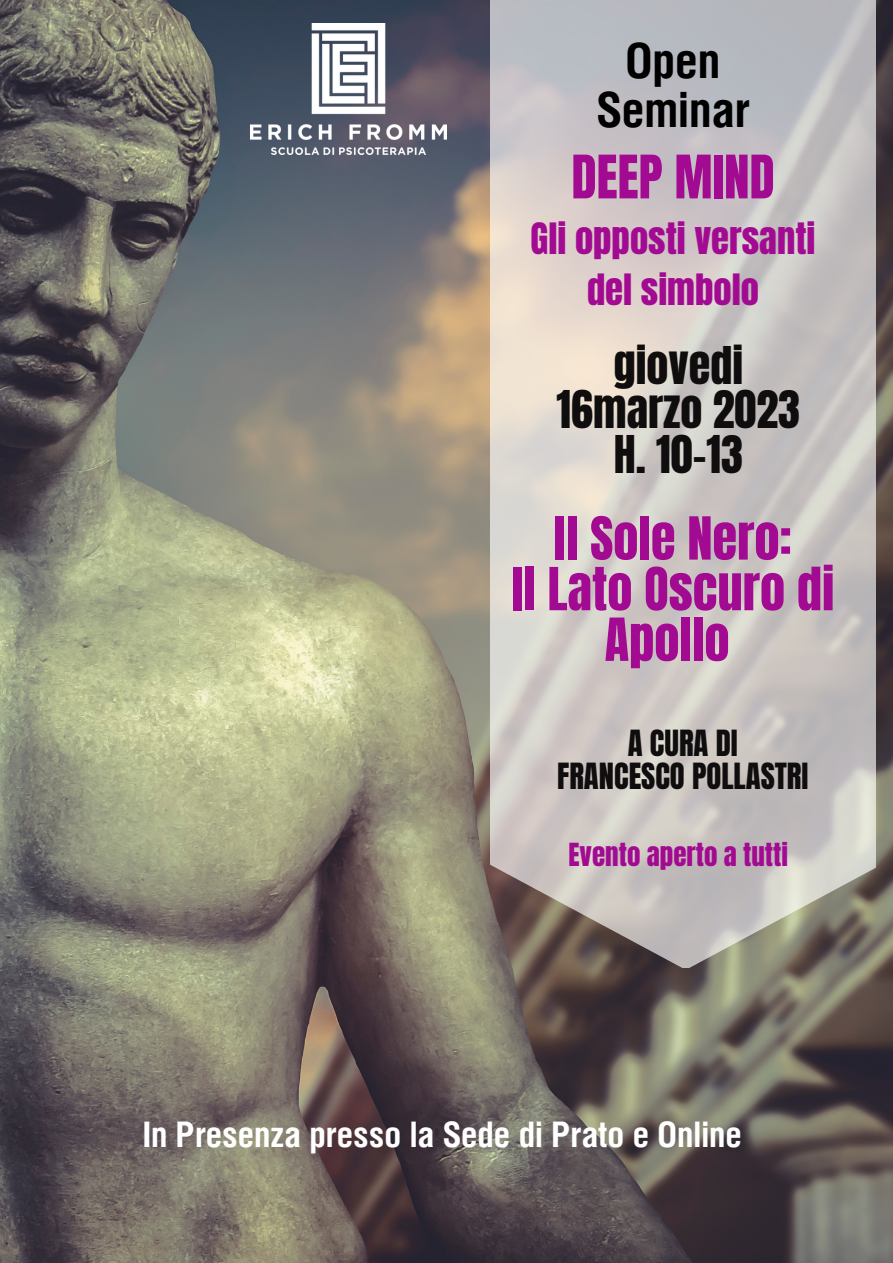
<style>
.page{position:relative;width:893px;height:1263px;background:#fff}
.page>*{position:absolute;margin:0;border:0;box-sizing:border-box;transform-origin:0 0}
.t1{font:50.93px "Anton";color:#a20a92}
.t2{font:50.47px/50.6px "Anton";color:#a20a92;text-align:center}
.t3{font:700 48.6px/48.9px "Helios Cond";color:#000;text-align:center}
.t4{font:44.25px/44.4px "Anton";color:#0f0d0d;text-align:center}
.t5{font:36.67px/51.2px "Anton";color:#a20a92;text-align:center}
.t6{font:700 35.17px "Helios Cond";color:#fff}
.t7{font:30.67px/33.2px "Anton";color:#0f0d0d;text-align:center}
.t8{font:27px "Anton";color:#a20a92}
</style>
<div class="page">
<img style="left:0;top:0;width:893px;height:1263px">
<svg style="left:490px;top:0;width:386px;height:967px;background:#c8c2bf"></svg>
<img style="left:250px;top:24px;width:197px;height:131px">
<h3 class="t3" style="left:596px;top:36px;width:155px">Open<br>Seminar</h3>
<h1 class="t1" style="left:571px;top:140px;width:205px">DEEP MIND</h1>
<p class="t5" style="left:530px;top:213px;width:286px">Gli opposti versanti del simbolo</p>
<p class="t4" style="left:556px;top:344px;width:245px">giovedi<br>16marzo 2023<br>H. 10-13</p>
<h2 class="t2" style="left:512px;top:514px;width:324px">Il Sole Nero:<br>Il Lato Oscuro di<br>Apollo</h2>
<p class="t7" style="left:557px;top:727px;width:253px">A CURA DI<br>FRANCESCO POLLASTRI</p>
<p class="t8" style="left:568px;top:835px;width:221px">Evento aperto a tutti</p>
<p class="t6" style="left:143px;top:1110px;width:600px">In Presenza presso la Sede di Prato e Online</p>
</div>
